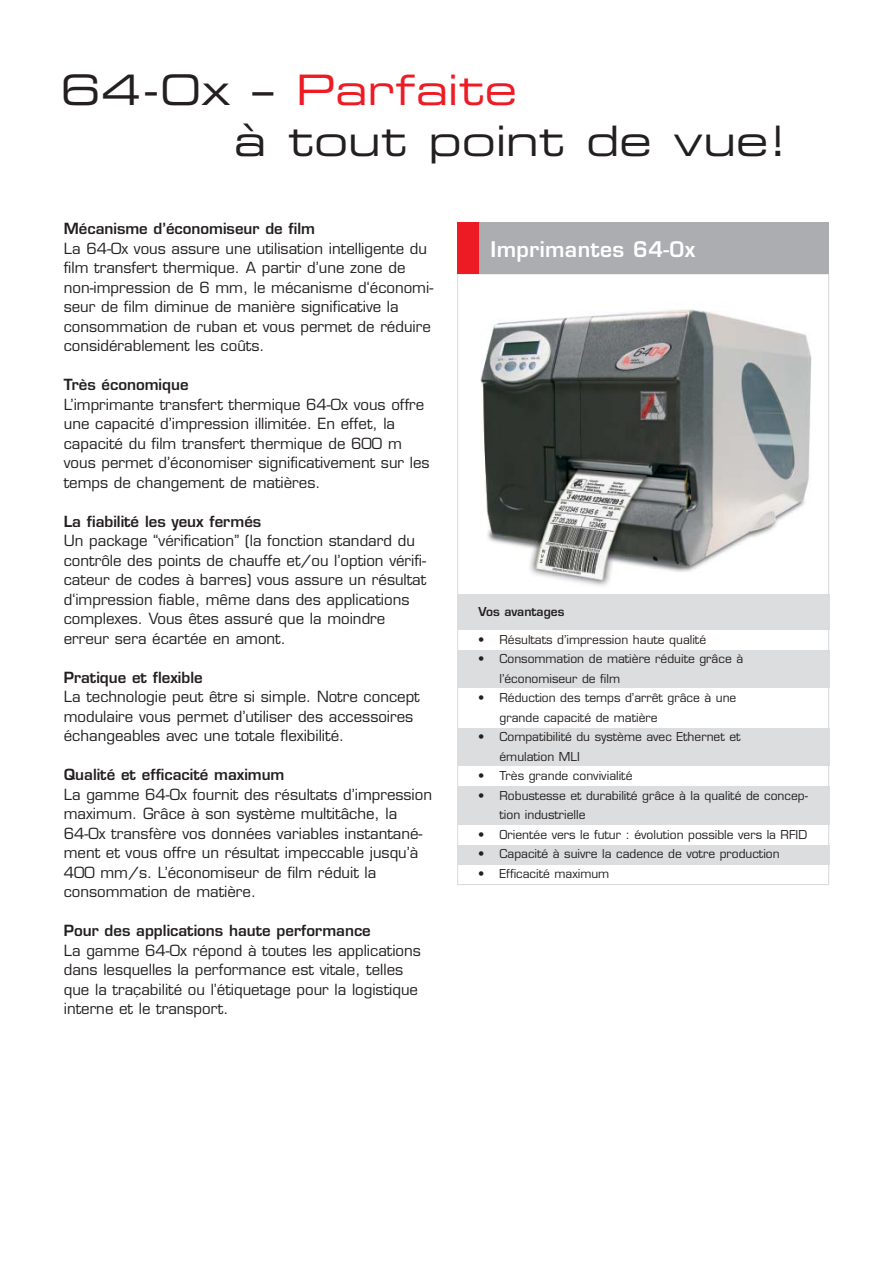
<style>
.page{position:relative;width:893px;height:1263px;background:#fff}
.page>*{position:absolute;margin:0;border:0;box-sizing:border-box;transform-origin:0 0}
.t1{font:42px/51px "Eurostile Extended Two";color:#231f20}
.t2{font:600 21px "Eurostile";letter-spacing:.02em;color:#fff}
.t3{font:15px/19.5px "Eurostile";color:#231f20}
.t4{font:600 15px "Eurostile";color:#231f20}
.t5{font:12px/19.5px "Eurostile";color:#231f20}
.t6{font:600 12px "Eurostile";color:#231f20}
.s1{color:#ed1c24}
</style>
<div class="page">
<img style="left:480px;top:309px;width:332px;height:277px">
<div style="left:457px;top:594px;width:372px;height:270px;background:#dcddde"></div>
<div style="left:436px;top:766px;width:408px;height:20px;background:#fff"></div>
<div style="left:451px;top:825px;width:388px;height:20px;background:#fff"></div>
<div style="left:449px;top:630px;width:389px;height:20px;background:#fff"></div>
<div style="left:444px;top:689px;width:392px;height:39px;background:#fff"></div>
<div style="left:458px;top:223px;width:371px;height:51px;background:#abadb0"></div>
<div style="left:457px;top:223px;width:21px;height:51px;background:#ed1c24"></div>
<div style="left:457px;top:600px;width:372px;height:285px;border:1px solid #dcddde"></div>
<h1 class="t1" style="left:234px;top:68px;width:556px;text-indent:-174px">64-0x – <span class="s1">Parfaite<br></span>à tout point de vue!</h1>
<p class="t4" style="left:64px;top:223px;width:253px">Mécanisme d’économiseur de film</p>
<p class="t3" style="left:64px;top:240px;width:371px">La 64-0x vous assure une utilisation intelligente du film transfert thermique. A partir d’une zone de non-impression de 6 mm, le mécanisme d‘économi&shy;seur de film diminue de manière significative la consommation de ruban et vous permet de réduire considérablement les coûts.</p>
<p class="t4" style="left:64px;top:379px;width:126px">Très économique</p>
<p class="t3" style="left:64px;top:396px;width:367px">L’imprimante transfert thermique 64-0x vous offre une capacité d’impression illimitée. En effet, la capacité du film transfert thermique de 600 m vous permet d’économiser significativement sur les temps de changement de matières.</p>
<p class="t4" style="left:64px;top:515px;width:199px">La fiabilité les yeux fermés</p>
<p class="t3" style="left:64px;top:532px;width:364px">Un package “vérification’’ (la fonction standard du contrôle des points de chauffe et/ou l’option vérifi&shy;cateur de codes à barres) vous assure un résultat d‘impression fiable, même dans des applications complexes. Vous êtes assuré que la moindre erreur sera écartée en amont.</p>
<p class="t4" style="left:64px;top:671px;width:140px">Pratique et flexible</p>
<p class="t3" style="left:64px;top:688px;width:357px">La technologie peut être si simple. Notre concept modulaire vous permet d’utiliser des accessoires échangeables avec une totale flexibilité.</p>
<p class="t4" style="left:64px;top:769px;width:222px">Qualité et efficacité maximum</p>
<p class="t3" style="left:64px;top:786px;width:370px">La gamme 64-0x fournit des résultats d’impression maximum. Grâce à son système multitâche, la 64-0x transfère vos données varia bles instantané&shy;ment et vous offre un résultat impeccable jusqu’à 400 mm/s. L’économiseur de film réduit la consommation de matière.</p>
<p class="t4" style="left:64px;top:925px;width:309px">Pour des applications haute performance</p>
<p class="t3" style="left:64px;top:942px;width:359px">La gamme 64-0x répond à toutes les applications dans lesquelles la performance est vitale, telles que la traçabilité ou l’étiquetage pour la logistique interne et le transport.</p>
<h2 class="t2" style="left:490px;top:241px;width:206px">Imprimantes 64-0x</h2>
<p class="t6" style="left:478px;top:607px;width:87px">Vos avantages</p>
<p class="t5" style="left:478px;top:631px;width:229px">• Résultats d’impression haute qualité</p>
<p class="t5" style="left:499px;top:650px;width:245px;text-indent:-21px">• Consommation de matière réduite grâce à l’économiseur de film</p>
<p class="t5" style="left:499px;top:689px;width:238px;text-indent:-21px">• Réduction des temps d’arrêt grâce à une grande capacité de matière</p>
<p class="t5" style="left:499px;top:728px;width:243px;text-indent:-21px">• Compatibilité du système avec Ethernet et émulation MLI</p>
<p class="t5" style="left:478px;top:767px;width:156px">• Très grande convivialité</p>
<p class="t5" style="left:499px;top:787px;width:310px;text-indent:-21px">• Robustesse et durabilité grâce à la qualité de concep&shy;tion industrielle</p>
<p class="t5" style="left:478px;top:826px;width:330px">• Orientée vers le futur : évolution possible vers la RFID</p>
<p class="t5" style="left:478px;top:845px;width:303px">• Capacité à suivre la cadence de votre production</p>
<p class="t5" style="left:478px;top:865px;width:133px">• Efficacité maximum</p>
<p class="t6" style="left:458px;top:608px;width:131px">Besondere Highlights:</p>
</div>
